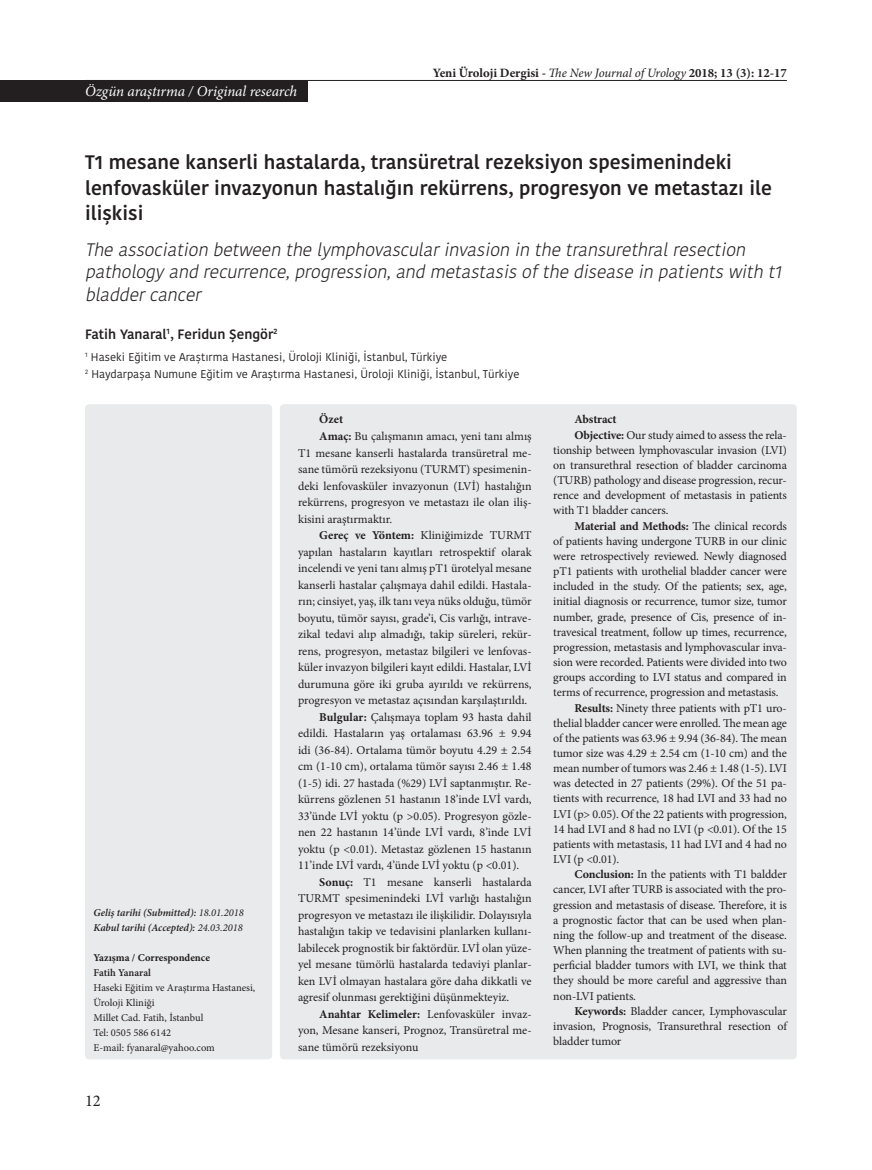
<style>
.page{position:relative;width:872px;height:1170px;background:#fff}
.page>*{position:absolute;margin:0;border:0;box-sizing:border-box;transform-origin:0 0}
.t1{font:600 19.5px/25.5px "Kohinoor Bangla";color:#231f20}
.t2{font:italic 300 18px/22.5px "Kohinoor Bangla";color:#231f20}
.t3{font:16.5px "Minion Pro";color:#231f20}
.t4{font:italic 15px "Minion Pro";letter-spacing:-.01em;color:#fff}
.t5{font:600 13.5px "Kohinoor Bangla";color:#231f20}
.t6{font:700 12.75px "Minion Pro";color:#231f20}
.t7{font:12px "Minion Pro";letter-spacing:-.01em;color:#231f20}
.t8{font:700 12px "Minion Pro";letter-spacing:-.01em;color:#231f20}
.t9{font:11.25px/16.5px "Kohinoor Bangla";color:#231f20}
.t10{font:10.5px/15px "Minion Pro";color:#231f20}
.t11{font:italic 600 10.5px/15px "Minion Pro";letter-spacing:-.01em;color:#231f20}
.t12{font:700 10.5px "Minion Pro";color:#231f20}
.t13{font:600 10.5px "Minion Pro";letter-spacing:-.005em;color:#231f20}
.s1{font-weight:400;font-style:italic}
.s2{font-weight:400}
.s3{font-weight:700}
</style>
<div class="page">
<hr style="left:85px;top:80px;width:702px;height:1px;background:#231f20">
<div style="left:280px;top:404px;width:517px;height:655px;background:#e9eaeb;border-radius:4px"></div>
<div style="left:85px;top:404px;width:187px;height:655px;background:#e9eaeb;border-radius:4px"></div>
<div style="left:0;top:80px;width:308px;height:21px;background:#231f20"></div>
<p class="t4" style="left:85px;top:81px;width:214px">Özgün araştırma / Original research</p>
<p class="t6" style="left:433px;top:63px;width:356px">Yeni Üroloji Dergisi - <span class="s1">The New Journal of Urology</span> 2018; 13 (3): 12-17</p>
<h1 class="t1" style="left:85px;top:149px;width:688px">T1 mesane kanserli hastalarda, transüretral rezeksiyon spesimenindeki lenfovasküler invazyonun hastalığın rekürrens, progresyon ve metastazı ile ilişkisi</h1>
<h2 class="t2" style="left:85px;top:238px;width:702px">The association between the lymphovascularinvasion in the transurethralresection pathologyand recurrence,progression,and metastasisofthe disease in patientswith t1 bladdercancer</h2>
<p class="t5" style="left:85px;top:322px;width:194px">Fatih Yanaral<sup>1</sup>, Feridun Şengör<sup>2</sup></p>
<p class="t9" style="left:85px;top:348px;width:436px"><sup>1</sup> Haseki Eğitim ve Araştırma Hastanesi, Üroloji Kliniği, İstanbul, Türkiye<br><sup>2</sup> Haydarpaşa Numune Eğitim ve Araştırma Hastanesi, Üroloji Kliniği, İstanbul, Türkiye</p>
<p class="t11" style="left:94px;top:904px;width:152px">Geliş tarihi (Submitted): <span class="s2">18.01.2018<br></span>Kabul tarihi (Accepted): <span class="s2">24.03.2018</span></p>
<p class="t12" style="left:94px;top:949px;width:118px">Yazışma / Correspondence</p>
<p class="t13" style="left:94px;top:965px;width:59px">Fatih Yanaral</p>
<p class="t10" style="left:94px;top:979px;width:163px">Haseki Eğitim ve Araştırma Hastanesi,<br>Üroloji Kliniği<br>Millet Cad. Fatih, İstanbul<br>Tel: 0505 586 6142<br>E-mail: fyanaral@yahoo.com</p>
<h3 class="t3" style="left:85px;top:1089px;width:17px">12</h3>
<p class="t8" style="left:319px;top:411px;width:25px">Özet</p>
<p class="t7" style="left:319px;top:428px;width:214px"><span class="s3">Amaç:</span> Bu çalışmanın amacı, yeni tanı almış</p>
<p class="t7" style="left:298px;top:444px;width:235px">T1 mesane kanserli hastalarda transüretral me-</p>
<p class="t7" style="left:298px;top:461px;width:235px">sane tümörü rezeksiyonu (TURMT) spesimenin-</p>
<p class="t7" style="left:298px;top:477px;width:235px">deki lenfovasküler invazyonun (LVİ) hastalığın</p>
<p class="t7" style="left:298px;top:494px;width:235px">rekürrens, progresyon ve metastazı ile olan iliş-</p>
<p class="t7" style="left:298px;top:510px;width:96px">kisini araştırmaktır.</p>
<p class="t7" style="left:319px;top:527px;width:214px"><span class="s3">Gereç ve Yöntem:</span> Kliniğimizde TURMT</p>
<p class="t7" style="left:298px;top:543px;width:235px">yapılan hastaların kayıtları retrospektif olarak</p>
<p class="t7" style="left:298px;top:560px;width:235px">incelendi ve yeni tanı almış pT1 ürotelyal mesane</p>
<p class="t7" style="left:298px;top:576px;width:235px">kanserli hastalar çalışmaya dahil edildi. Hastala-</p>
<p class="t7" style="left:298px;top:593px;width:235px">rın; cinsiyet, yaş, ilk tanı veya nüks olduğu, tümör</p>
<p class="t7" style="left:298px;top:609px;width:235px">boyutu, tümör sayısı, grade’i, Cis varlığı, intrave-</p>
<p class="t7" style="left:298px;top:626px;width:235px">zikal tedavi alıp almadığı, takip süreleri, rekür-</p>
<p class="t7" style="left:298px;top:642px;width:235px">rens, progresyon, metastaz bilgileri ve lenfovas-</p>
<p class="t7" style="left:298px;top:659px;width:235px">küler invazyon bilgileri kayıt edildi. Hastalar, LVİ</p>
<p class="t7" style="left:298px;top:675px;width:235px">durumuna göre iki gruba ayırıldı ve rekürrens,</p>
<p class="t7" style="left:298px;top:692px;width:231px">progresyon ve metastaz açısından karşılaştırıldı.</p>
<p class="t7" style="left:319px;top:708px;width:214px"><span class="s3">Bulgular:</span> Çalışmaya toplam 93 hasta dahil</p>
<p class="t7" style="left:298px;top:725px;width:235px">edildi. Hastaların yaş ortalaması 63.96 ± 9.94</p>
<p class="t7" style="left:298px;top:741px;width:235px">idi (36-84). Ortalama tümör boyutu 4.29 ± 2.54</p>
<p class="t7" style="left:298px;top:758px;width:235px">cm (1-10 cm), ortalama tümör sayısı 2.46 ± 1.48</p>
<p class="t7" style="left:298px;top:774px;width:235px">(1-5) idi. 27 hastada (%29) LVİ saptanmıştır. Re-</p>
<p class="t7" style="left:298px;top:791px;width:235px">kürrens gözlenen 51 hastanın 18’inde LVİ vardı,</p>
<p class="t7" style="left:298px;top:807px;width:235px">33’ünde LVİ yoktu (p &gt;0.05). Progresyon gözle-</p>
<p class="t7" style="left:298px;top:824px;width:235px">nen 22 hastanın 14’ünde LVİ vardı, 8’inde LVİ</p>
<p class="t7" style="left:298px;top:840px;width:235px">yoktu (p &lt;0.01). Metastaz gözlenen 15 hastanın</p>
<p class="t7" style="left:298px;top:857px;width:223px">11’inde LVİ vardı, 4’ünde LVİ yoktu (p &lt;0.01).</p>
<p class="t7" style="left:319px;top:873px;width:214px"><span class="s3">Sonuç:</span> T1 mesane kanserli hastalarda</p>
<p class="t7" style="left:298px;top:890px;width:235px">TURMT spesimenindeki LVİ varlığı hastalığın</p>
<p class="t7" style="left:298px;top:906px;width:235px">progresyon ve metastazı ile ilişkilidir. Dolayısıyla</p>
<p class="t7" style="left:298px;top:923px;width:235px">hastalığın takip ve tedavisini planlarken kullanı-</p>
<p class="t7" style="left:298px;top:939px;width:235px">labilecek prognostik bir faktördür. LVİ olan yüze-</p>
<p class="t7" style="left:298px;top:956px;width:235px">yel mesane tümörlü hastalarda tedaviyi planlar-</p>
<p class="t7" style="left:298px;top:972px;width:235px">ken LVİ olmayan hastalara göre daha dikkatli ve</p>
<p class="t7" style="left:298px;top:989px;width:213px">agresif olunması gerektiğini düşünmekteyiz.</p>
<p class="t7" style="left:319px;top:1005px;width:214px"><span class="s3">Anahtar Kelimeler:</span> Lenfovasküler invaz-</p>
<p class="t7" style="left:298px;top:1022px;width:235px">yon, Mesane kanseri, Prognoz, Transüretral me-</p>
<p class="t7" style="left:298px;top:1038px;width:122px">sane tümörü rezeksiyonu</p>
<p class="t8" style="left:574px;top:411px;width:44px">Abstract</p>
<p class="t7" style="left:574px;top:427px;width:214px"><span class="s3">Objective:</span> Our study aimed to assess the rela-</p>
<p class="t7" style="left:553px;top:442px;width:235px">tionship between lymphovascular invasion (LVI)</p>
<p class="t7" style="left:553px;top:457px;width:235px">on transurethral resection of bladder carcinoma</p>
<p class="t7" style="left:553px;top:472px;width:235px">(TURB) pathology and disease progression, recur-</p>
<p class="t7" style="left:553px;top:487px;width:235px">rence and development of metastasis in patients</p>
<p class="t7" style="left:553px;top:502px;width:117px">with T1 bladder cancers.</p>
<p class="t8" style="left:574px;top:517px;width:214px">Material and Methods: <span class="s2">The clinical records</span></p>
<p class="t7" style="left:553px;top:533px;width:235px">of patients having undergone TURB in our clinic</p>
<p class="t7" style="left:553px;top:548px;width:235px">were retrospectively reviewed. Newly diagnosed</p>
<p class="t7" style="left:553px;top:563px;width:235px">pT1 patients with urothelial bladder cancer were</p>
<p class="t7" style="left:553px;top:578px;width:235px">included in the study. Of the patients; sex, age,</p>
<p class="t7" style="left:553px;top:593px;width:235px">initial diagnosis or recurrence, tumor size, tumor</p>
<p class="t7" style="left:553px;top:608px;width:235px">number, grade, presence of Cis, presence of in-</p>
<p class="t7" style="left:553px;top:623px;width:235px">travesical treatment, follow up times, recurrence,</p>
<p class="t7" style="left:553px;top:639px;width:235px">progression, metastasis and lymphovascular inva-</p>
<p class="t7" style="left:553px;top:654px;width:235px">sion were recorded. Patients were divided into two</p>
<p class="t7" style="left:553px;top:669px;width:235px">groups according to LVI status and compared in</p>
<p class="t7" style="left:553px;top:684px;width:227px">terms of recurrence, progression and metastasis.</p>
<p class="t7" style="left:574px;top:699px;width:214px"><span class="s3">Results:</span> Ninety three patients with pT1 uro-</p>
<p class="t7" style="left:553px;top:714px;width:235px">thelial bladder cancer were enrolled. The mean age</p>
<p class="t7" style="left:553px;top:730px;width:235px">of the patients was 63.96 ± 9.94 (36-84). The mean</p>
<p class="t7" style="left:553px;top:745px;width:235px">tumor size was 4.29 ± 2.54 cm (1-10 cm) and the</p>
<p class="t7" style="left:553px;top:760px;width:235px">mean number of tumors was 2.46 ± 1.48 (1-5). LVI</p>
<p class="t7" style="left:553px;top:775px;width:235px">was detected in 27 patients (29%). Of the 51 pa-</p>
<p class="t7" style="left:553px;top:790px;width:235px">tients with recurrence, 18 had LVI and 33 had no</p>
<p class="t7" style="left:553px;top:805px;width:235px">LVI (p&gt; 0.05). Of the 22 patients with progression,</p>
<p class="t7" style="left:553px;top:820px;width:235px">14 had LVI and 8 had no LVI (p &lt;0.01). Of the 15</p>
<p class="t7" style="left:553px;top:836px;width:235px">patients with metastasis, 11 had LVI and 4 had no</p>
<p class="t7" style="left:553px;top:851px;width:67px">LVI (p &lt;0.01).</p>
<p class="t7" style="left:574px;top:866px;width:214px"><span class="s3">Conclusion:</span> In the patients with T1 baldder</p>
<p class="t7" style="left:553px;top:881px;width:235px">cancer, LVI after TURB is associated with the pro-</p>
<p class="t7" style="left:553px;top:896px;width:235px">gression and metastasis of disease. Therefore, it is</p>
<p class="t7" style="left:553px;top:911px;width:235px">a prognostic factor that can be used when plan-</p>
<p class="t7" style="left:553px;top:926px;width:235px">ning the follow-up and treatment of the disease.</p>
<p class="t7" style="left:553px;top:942px;width:235px">When planning the treatment of patients with su-</p>
<p class="t7" style="left:553px;top:957px;width:235px">perficial bladder tumors with LVI, we think that</p>
<p class="t7" style="left:553px;top:972px;width:235px">they should be more careful and aggressive than</p>
<p class="t7" style="left:553px;top:987px;width:84px">non-LVI patients.</p>
<p class="t7" style="left:574px;top:1002px;width:214px"><span class="s3">Keywords:</span> Bladder cancer, Lymphovascular</p>
<p class="t7" style="left:553px;top:1017px;width:235px">invasion, Prognosis, Transurethral resection of</p>
<p class="t7" style="left:553px;top:1033px;width:69px">bladder tumor</p>
</div>
